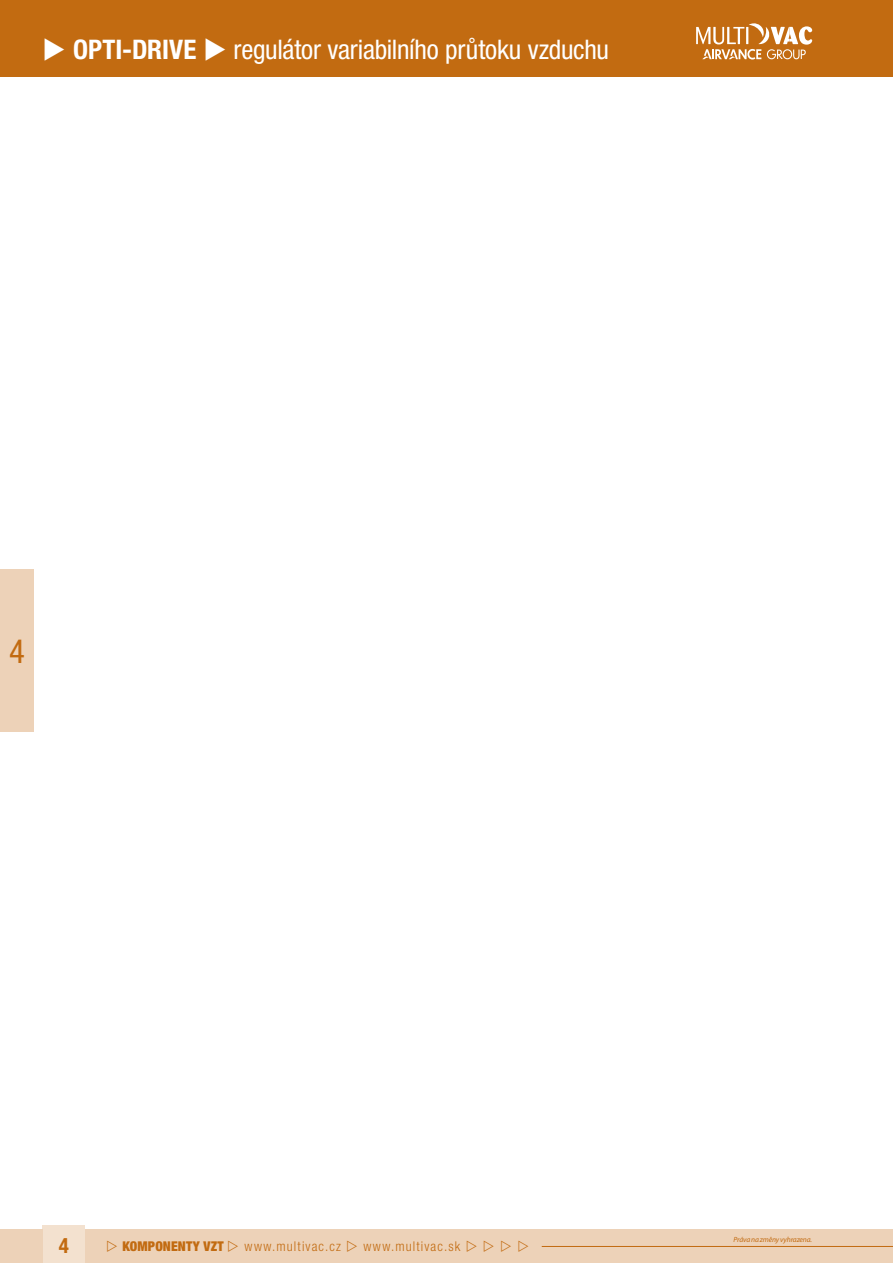
<style>
.page{position:relative;width:893px;height:1263px;background:#fff}
.page>*{position:absolute;margin:0;border:0;box-sizing:border-box;transform-origin:0 0}
.t1{font:condensed 33px "Helvetica Neue LT Pro";color:#c26b11}
.t2{font:condensed 27px "Helvetica Neue LT Pro";letter-spacing:-.01em;color:#fff}
.t3{font:700 condensed 21px "Helvetica Neue LT Pro";color:#c26b11}
.t4{font:300 condensed 13.5px "Helvetica Neue LT Pro";letter-spacing:.085em;color:#c26b11}
.t5{font:900 condensed 13.5px "Helvetica Neue LT Pro";letter-spacing:.015em;color:#c26b11}
.t6{font:italic 7.5px "Myriad Pro";letter-spacing:-.015em;color:#c26b11}
.s1{font-weight:700}
</style>
<div class="page">
<div style="left:0;top:0;width:893px;height:77px;background:#c26b11"></div>
<div style="left:0;top:570px;width:34px;height:162px;background:#edd2b8"></div>
<div style="left:43px;top:1225px;width:42px;height:38px;background:#f3e1cf"></div>
<div style="left:0;top:1229px;width:43px;height:34px;background:#edd2b8"></div>
<div style="left:85px;top:1229px;width:808px;height:34px;background:#edd2b8"></div>
<hr style="left:542px;top:1246px;width:351px;height:1px;background:#c26b11">
<svg style="left:696px;top:23px;width:116px;height:37px"></svg>
<p class="t2" style="left:43px;top:34px;width:568px">◆ <span class="s1">OPTI-DRIVE</span> ◆ regulátor variabilního průtoku vzduchu</p>
<p class="t1" style="left:9px;top:632px;width:17px">4</p>
<p class="t3" style="left:59px;top:1233px;width:12px">4</p>
<p class="t5" style="left:122px;top:1238px;width:103px">KOMPONENTY VZT</p>
<p class="t4" style="left:245px;top:1239px;width:98px">www.multivac.cz</p>
<p class="t4" style="left:363px;top:1239px;width:98px">www.multivac.sk</p>
<p class="t6" style="left:733px;top:1235px;width:80px">Práva na změny vyhrazena.</p>
</div>
